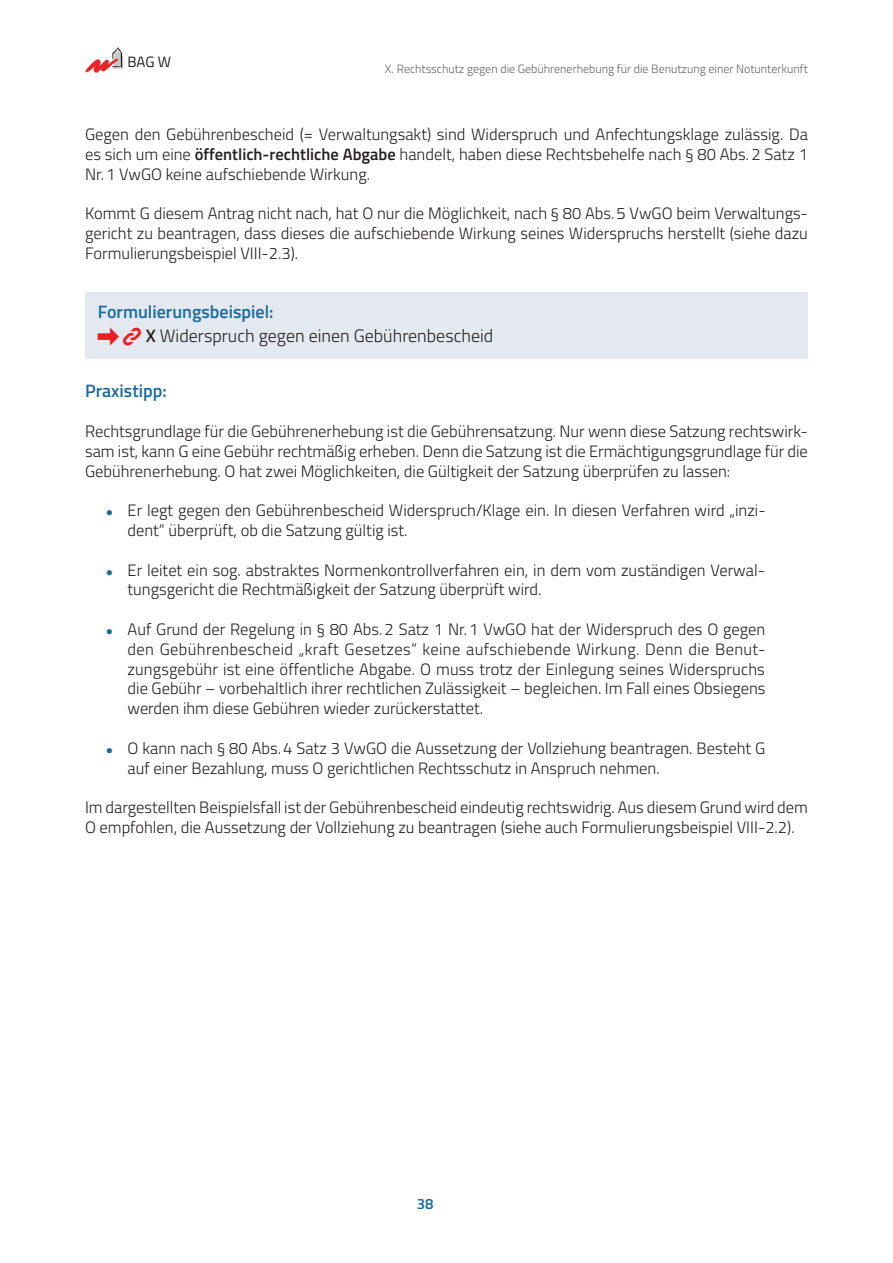
<style>
.page{position:relative;width:893px;height:1263px;background:#fff}
.page>*{position:absolute;margin:0;border:0;box-sizing:border-box;transform-origin:0 0}
.t1{font:300 18px/23.7px "Titillium";color:#231f20}
.t2{font:600 18px "Titillium";color:#1b6b9b}
.t3{font:300 16.5px/19.8px "Titillium";color:#231f20;text-align:justify}
.t4{font:15px "Titillium";color:#231f20}
.t5{font:600 15px "Titillium";color:#1b6b9b}
.t6{font:300 12px "Titillium";color:#636366}
.s1{font-weight:600}
.s2{font-weight:600;color:#1b6b9b}
.s3{color:#1b6b9b}
</style>
<div class="page">
<img style="left:85px;top:47px;width:39px;height:25px">
<div style="left:85px;top:292px;width:723px;height:43px;background:#e4e8f0"></div>
<div style="left:85px;top:315px;width:723px;height:44px;background:#e4e8f0"></div>
<p class="t4" style="left:128px;top:51px;width:45px">BAG W</p>
<p class="t6" style="left:385px;top:60px;width:424px">X. Rechtsschutz gegen die Gebührenerhebung für die Benutzung einer Notunterkunft</p>
<p class="t3" style="left:85px;top:123px;width:724px">Gegen den Gebührenbescheid (= Verwaltungsakt) sind Widerspruch und Anfechtungsklage zulässig. Da es sich um eine <span class="s1">öffentlich-rechtliche Abgabe</span> handelt, haben diese Rechtsbehelfe nach § 80 Abs.2 Satz 1<br>Nr.1 VwGO keine aufschiebende Wirkung.</p>
<p class="t3" style="left:85px;top:203px;width:724px">Kommt G diesem Antrag nicht nach, hat O nur die Möglichkeit, nach § 80 Abs.5 VwGO beim Verwaltungs&shy;gericht zu beantragen, dass dieses die aufschiebende Wirkung seines Widerspruchs herstellt (siehe dazu Formulierungsbeispiel VIII-2.3).</p>
<p class="t1" style="left:146px;top:299px;width:349px;text-indent:-48px"><span class="s2">Formulierungsbeispiel:<br></span><span class="s1">X</span> Widerspruch gegen einen Gebührenbescheid</p>
<p class="t2" style="left:85px;top:378px;width:83px">Praxistipp:</p>
<p class="t3" style="left:85px;top:420px;width:724px">Rechtsgrundlage für die Gebührenerhebung ist die Gebührensatzung. Nur wenn diese Satzung rechtswirk&shy;sam ist, kann G eine Gebühr rechtmäßig erheben. Denn die Satzung ist die Ermächtigungsgrundlage für die Gebührenerhebung. O hat zwei Möglichkeiten, die Gültigkeit der Satzung überprüfen zu lassen:</p>
<p class="t3" style="left:128px;top:500px;width:640px;text-indent:-21px"><span class="s3">●</span> Er legt gegen den Gebührenbescheid Widerspruch/Klage ein. In diesen Verfahren wird „inzi&shy;dent“ überprüft, ob die Satzung gültig ist.</p>
<p class="t3" style="left:128px;top:559px;width:639px;text-indent:-21px"><span class="s3">●</span> Er leitet ein sog. abstraktes Normenkontrollverfahren ein, in dem vom zuständigen Verwal&shy;tungsgericht die Rechtmäßigkeit der Satzung überprüft wird.</p>
<p class="t3" style="left:128px;top:618px;width:639px;text-indent:-21px"><span class="s3">●</span> Auf Grund der Regelung in § 80 Abs.2 Satz 1 Nr.1 VwGO hat der Widerspruch des O gegen den Gebührenbescheid „kraft Gesetzes“ keine aufschiebende Wirkung. Denn die Benut&shy;zungsgebühr ist eine öffentliche Abgabe. O muss trotz der Einlegung seines Widerspruchs die Gebühr – vorbehaltlich ihrer rechtlichen Zulässigkeit – begleichen. Im Fall eines Obsiegens werden ihm diese Gebühren wieder zurückerstattet.</p>
<p class="t3" style="left:128px;top:737px;width:639px;text-indent:-21px"><span class="s3">●</span> O kann nach § 80 Abs.4 Satz 3 VwGO die Aussetzung der Vollziehung beantragen. Besteht G auf einer Bezahlung, muss O gerichtlichen Rechtsschutz in Anspruch nehmen.</p>
<p class="t3" style="left:85px;top:797px;width:724px">Im dargestellten Beispielsfall ist der Gebührenbescheid eindeutig rechtswidrig. Aus diesem Grund wird dem<br>O empfohlen, die Aussetzung der Vollziehung zu beantragen (siehe auch Formulierungsbeispiel VIII-2.2).</p>
<p class="t5" style="left:417px;top:1193px;width:18px">38</p>
</div>
